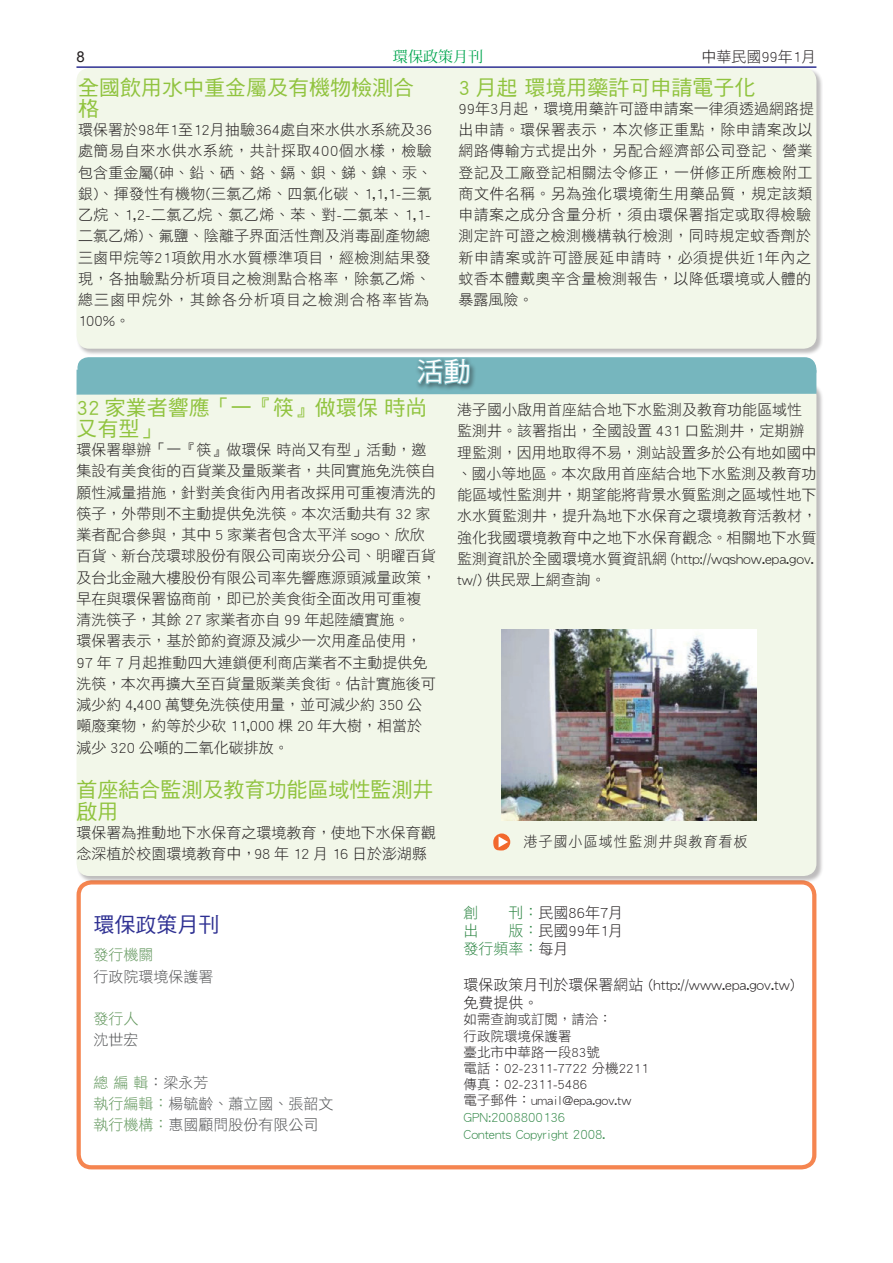
<style>
.page{position:relative;width:893px;height:1263px;background:#fff}
.page>*{position:absolute;margin:0;border:0;box-sizing:border-box;transform-origin:0 0}
.t1{font:27px "DF Hei Std W5";color:#fff}
.t2{font:21px/21.3px "DF Hei Std W5";color:#90c33e}
.t3{font:21px "DF Hei Std W5";color:#2e3092}
.t4{font:15px/21.3px "DF Hei Std W3";color:#231f20}
.t5{font:15px/21.3px "DF Hei Std W3";letter-spacing:.02em;color:#231f20}
.t6{font:15px/21.3px "DF Hei Std W3";letter-spacing:.025em;color:#231f20}
.t7{font:15px/21.3px "DF Hei Std W3";color:#545557}
.t8{font:15px "DF Hei Std W3";color:#61965c}
.t9{font:15px "Koz Min Pro";color:#00a54f}
.t10{font:15px "Arial";color:#231f20}
.t11{font:14.55px "DF Hei Std W3";color:#231f20;scale:.95 1}
.t12{font:13.5px/16.2px "DF Hei Std W3";color:#231f20}
.t13{font:13.5px/17px "DF Hei Std W3";color:#2f8645}
.s1{color:#61965c}
.s2{color:#2f8645}
</style>
<div class="page">
<hr style="left:76px;top:66px;width:740px;height:2px;background:#2e3092">
<div style="left:77px;top:880px;width:739px;height:289px;border:4px solid #f58550;border-radius:13px"></div>
<div style="left:77px;top:382px;width:746px;height:501px;background:#231f20;opacity:.3"></div>
<div style="left:77px;top:383px;width:739px;height:493px;background:#f2f7e9;border-radius:13px"></div>
<svg style="left:77px;top:357px;width:739px;height:38px;background:#79b6be"></svg>
<img style="left:502px;top:629px;width:255px;height:191px">
<svg style="left:493px;top:833px;width:17px;height:17px"></svg>
<svg style="left:499px;top:836px;width:9px;height:11px"></svg>
<div style="left:76px;top:68px;width:747px;height:288px;background:#231f20;opacity:.3"></div>
<div style="left:77px;top:68px;width:739px;height:281px;background:#f2f7e9;border-radius:13px"></div>
<p class="t10" style="left:77px;top:47px;width:10px">8</p>
<p class="t9" style="left:393px;top:46px;width:91px">環保政策月刊</p>
<p class="t4" style="left:701px;top:46px;width:116px">中華民國99年1月</p>
<h2 class="t2" style="left:78px;top:76px;width:337px">全國飲用水中重金屬及有機物檢測合格</h2>
<p class="t5" style="left:78px;top:119px;width:356px">環保署於98年1至12月抽驗364處自來水供水系統及36處簡易自來水供水系統，共計採取400個水樣，檢驗包含重金屬(砷、鉛、硒、鉻、鎘、鋇、銻、鎳、汞、銀)、揮發性有機物(三氯乙烯、四氯化碳、1,1,1-三氯乙烷、1,2-二氯乙烷、氯乙烯、苯、對-二氯苯、1,1-二氯乙烯)、氟鹽、陰離子界面活性劑及消毒副產物總三鹵甲烷等21項飲用水水質標準項目，經檢測結果發現，各抽驗點分析項目之檢測點合格率，除氯乙烯、總三鹵甲烷外，其餘各分析項目之檢測合格率皆為<br>100%。</p>
<h2 class="t2" style="left:459px;top:76px;width:298px">3 月起 環境用藥許可申請電子化</h2>
<p class="t6" style="left:459px;top:98px;width:357px">99年3月起，環境用藥許可證申請案一律須透過網路提出申請。環保署表示，本次修正重點，除申請案改以網路傳輸方式提出外，另配合經濟部公司登記、營業登記及工廠登記相關法令修正，一併修正所應檢附工商文件名稱。另為強化環境衛生用藥品質，規定該類申請案之成分含量分析，須由環保署指定或取得檢驗測定許可證之檢測機構執行檢測，同時規定蚊香劑於新申請案或許可證展延申請時，必須提供近1年內之蚊香本體戴奧辛含量檢測報告，以降低環境或人體的暴露風險。</p>
<h1 class="t1" style="left:417px;top:357px;width:56px">活動</h1>
<h2 class="t2" style="left:77px;top:396px;width:352px">32 家業者響應「一『筷』做環保 時尚又有型」</h2>
<p class="t4" style="left:77px;top:439px;width:361px">環保署舉辦「一『筷』做環保 時尚又有型」活動，邀集設有美食街的百貨業及量販業者，共同實施免洗筷自願性減量措施，針對美食街內用者改採用可重複清洗的筷子，外帶則不主動提供免洗筷。本次活動共有 32 家業者配合參與，其中 5 家業者包含太平洋 sogo、欣欣百貨、新台茂環球股份有限公司南崁分公司、明曜百貨及台北金融大樓股份有限公司率先響應源頭減量政策，早在與環保署協商前，即已於美食街全面改用可重複清洗筷子，其餘 27 家業者亦自 99 年起陸續實施。<br>環保署表示，基於節約資源及減少一次用產品使用，<br>97 年 7 月起推動四大連鎖便利商店業者不主動提供免洗筷，本次再擴大至百貨量販業美食街。估計實施後可減少約 4,400 萬雙免洗筷使用量，並可減少約 350 公噸廢棄物，約等於少砍 11,000 棵 20 年大樹，相當於減少 320 公噸的二氧化碳排放。</p>
<h2 class="t2" style="left:77px;top:779px;width:358px">首座結合監測及教育功能區域性監測井啟用</h2>
<p class="t4" style="left:77px;top:821px;width:361px">環保署為推動地下水保育之環境教育，使地下水保育觀念深植於校園環境教育中，98 年 12 月 16 日於澎湖縣</p>
<p class="t4" style="left:457px;top:399px;width:362px">港子國小啟用首座結合地下水監測及教育功能區域性監測井。該署指出，全國設置 431 口監測井，定期辦理監測，因用地取得不易，測站設置多於公有地如國中、國小等地區。本次啟用首座結合地下水監測及教育功能區域性監測井，期望能將背景水質監測之區域性地下水水質監測井，提升為地下水保育之環境教育活教材，強化我國環境教育中之地下水保育觀念。相關地下水質監測資訊於全國環境水質資訊網 (http://wqshow.epa.gov. tw/) 供民眾上網查詢。</p>
<p class="t11" style="left:523px;top:839px;width:237px;rotate:-3deg">港子國小區域性監測井與教育看板</p>
<h2 class="t3" style="left:94px;top:913px;width:127px">環保政策月刊</h2>
<p class="t8" style="left:94px;top:947px;width:61px">發行機關</p>
<p class="t7" style="left:94px;top:965px;width:121px">行政院環境保護署</p>
<p class="t8" style="left:94px;top:1010px;width:46px">發行人</p>
<p class="t7" style="left:94px;top:1029px;width:46px">沈世宏</p>
<p class="t7" style="left:94px;top:1071px;width:241px"><span class="s1">總 編 輯</span>：梁永芳<br><span class="s1">執行編輯：</span>楊毓齡、蕭立國、張韶文<span class="s1">執行機構：</span>惠國顧問股份有限公司</p>
<p class="t4" style="left:463px;top:903px;width:161px;line-height:18px;text-align:justify"><span class="s2">創　　刊：</span>民國86年7月<span class="s2">出　　版：</span>民國99年1月<span class="s2">發行頻率：</span>每月</p>
<p class="t4" style="left:463px;top:975px;width:333px;line-height:18px">環保政策月刊於環保署網站 (http://www.epa.gov.tw)免費提供。</p>
<p class="t12" style="left:463px;top:1011px;width:186px">如需查詢或訂閱，請洽：<br>行政院環境保護署<br>臺北市中華路一段83號<br>電話：02-2311-7722 分機2211傳真：02-2311-5486<br>電子郵件：umail@epa.gov.tw</p>
<p class="t13" style="left:463px;top:1108px;width:143px">GPN:2008800136<br>Contents Copyright 2008.</p>
</div>
